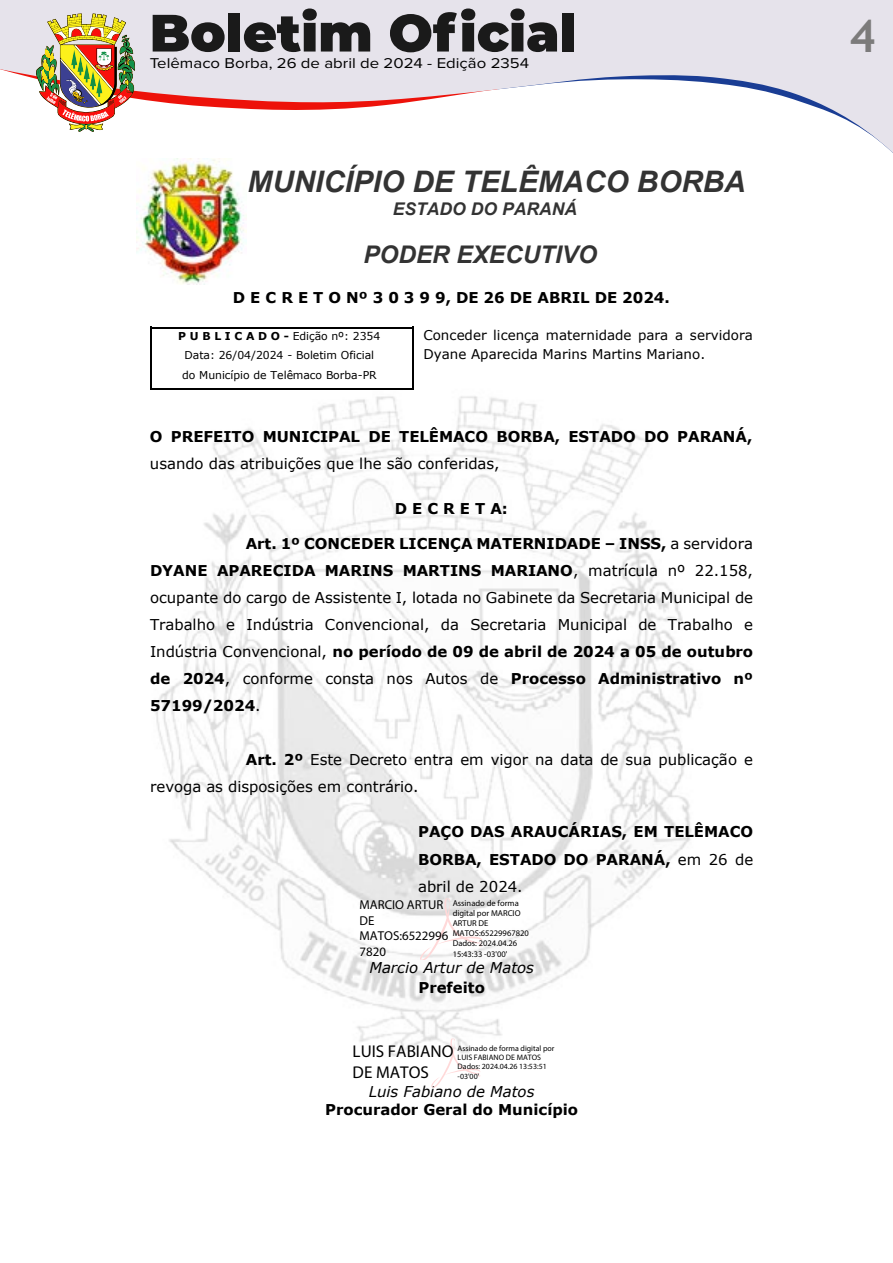
<style>
.page{position:relative;width:893px;height:1263px;background:#fff}
.page>*{position:absolute;margin:0;border:0;box-sizing:border-box;transform-origin:0 0}
.t1{font:700 45px "Trebuchet MS";color:#7c7b7b}
.t2{font:italic 700 29.7px "Arial";color:#333}
.t3{font:italic 700 24.3px "Arial";color:#333}
.t4{font:italic 700 17.55px "Arial";color:#333}
.t5{font:17.1px/20.5px "Myriad Pro";color:#000}
.t6{font:14.85px/27.2px "Verdana";color:#000;text-align:justify}
.t7{font:700 14.85px/27.2px "Verdana";color:#000;text-align:justify}
.t8{font:italic 14.85px "Verdana";color:#000}
.t9{font:14.7px "Proxima Nova";color:#000;scale:1.14 1}
.t10{font:13.5px/18.9px "Verdana";color:#000}
.t11{font:12.9px/15.5px "Myriad Pro";color:#000}
.t12{font:10.8px/19.6px "Verdana";letter-spacing:-.005em;color:#000;text-align:center}
.t13{font:8.55px/10.2px "Myriad Pro";color:#000}
.t14{font:7.95px/9.4px "Myriad Pro";color:#000}
.s1{font-weight:700}
.s2{font-weight:400}
</style>
<div class="page">
<div style="left:0;top:0;width:893px;height:9px;background:#e6e3eb"></div>
<svg style="left:0;top:9px;width:893px;height:144px"></svg>
<img style="left:136px;top:158px;width:110px;height:127px">
<img style="left:155px;top:396px;width:541px;height:661px">
<hr style="left:152px;top:327px;width:260px;height:2px;background:#000">
<hr style="left:150px;top:329px;width:2px;height:59px;background:#000">
<hr style="left:152px;top:388px;width:260px;height:2px;background:#000">
<hr style="left:412px;top:329px;width:2px;height:59px;background:#000">
<svg style="left:431px;top:1038px;width:49px;height:49px"></svg>
<svg style="left:420px;top:898px;width:62px;height:62px"></svg>
<p class="t9" style="left:150px;top:53px;width:334px">Telêmaco Borba, 26 de abril de 2024 - Edição 2354</p>
<h2 class="t2" style="left:248px;top:162px;width:499px">MUNICÍPIO DE TELÊMACO BORBA</h2>
<p class="t4" style="left:393px;top:197px;width:186px">ESTADO DO PARANÁ</p>
<h3 class="t3" style="left:363px;top:238px;width:235px">PODER EXECUTIVO</h3>
<p class="t7" style="left:233px;top:284px;width:438px">D E C R E T O Nº 3 0 3 9 9, DE 26 DE ABRIL DE 2024.</p>
<p class="t10" style="left:423px;top:326px;width:331px">Conceder licença maternidade para a servidora<br>Dyane Aparecida Marins Martins Mariano.</p>
<p class="t12" style="left:178px;top:326px;width:204px"><span class="s1">P U B L I C A D O -</span> Edição nº: 2354<br>Data: 26/04/2024 - Boletim Oficial do Município de Telêmaco Borba-PR</p>
<p class="t7" style="left:150px;top:423px;width:604px">O PREFEITO MUNICIPAL DE TELÊMACO BORBA, ESTADO DO PARANÁ,</p>
<p class="t6" style="left:150px;top:450px;width:351px">usando das atribuições que lhe são conferidas,</p>
<p class="t7" style="left:395px;top:495px;width:115px">D E C R E T A:</p>
<p class="t6" style="left:150px;top:529px;width:605px;text-indent:96px"><span class="s1">Art. 1º CONCEDER LICENÇA MATERNIDADE – INSS,</span> a servidora <span class="s1">DYANE APARECIDA MARINS MARTINS MARIANO</span>, matrícula nº 22.158, ocupante do cargo de Assistente I, lotada no Gabinete da Secretaria Municipal de Trabalho e Indústria Convencional, da Secretaria Municipal de Trabalho e Indústria Convencional, <span class="s1">no período de 09 de abril de 2024 a 05 de outubro de 2024</span>, conforme consta nos Autos de <span class="s1">Processo Administrativo nº 57199/2024</span>.</p>
<p class="t6" style="left:150px;top:746px;width:604px;text-indent:96px"><span class="s1">Art. 2º</span> Este Decreto entra em vigor na data de sua publicação e revoga as disposições em contrário.</p>
<p class="t7" style="left:418px;top:818px;width:337px">PAÇO DAS ARAUCÁRIAS, EM TELÊMACO BORBA, ESTADO DO PARANÁ, <span class="s2">em 26 de abril de 2024.</span></p>
<p class="t11" style="left:360px;top:897px;width:90px">MARCIO ARTUR<br>DE<br>MATOS:6522996<br>7820</p>
<p class="t13" style="left:453px;top:897px;width:78px">Assinado de forma digital por MARCIO<br>ARTUR DE<br>MATOS:65229967820<br>Dados: 2024.04.26<br>15:43:33 -03'00'</p>
<p class="t8" style="left:369px;top:957px;width:166px">Marcio Artur de Matos</p>
<p class="t7" style="left:418px;top:974px;width:68px">Prefeito</p>
<p class="t5" style="left:353px;top:1041px;width:102px">LUIS FABIANO<br>DE MATOS</p>
<p class="t14" style="left:458px;top:1043px;width:98px">Assinado de forma digital por<br>LUIS FABIANO DE MATOS<br>Dados: 2024.04.26 13:53:51 -03'00'</p>
<p class="t8" style="left:369px;top:1082px;width:167px">Luis Fabiano de Matos</p>
<p class="t7" style="left:325px;top:1096px;width:254px">Procurador Geral do Município</p>
<h1 class="t1" style="left:850px;top:8px;width:28px">4</h1>
</div>
